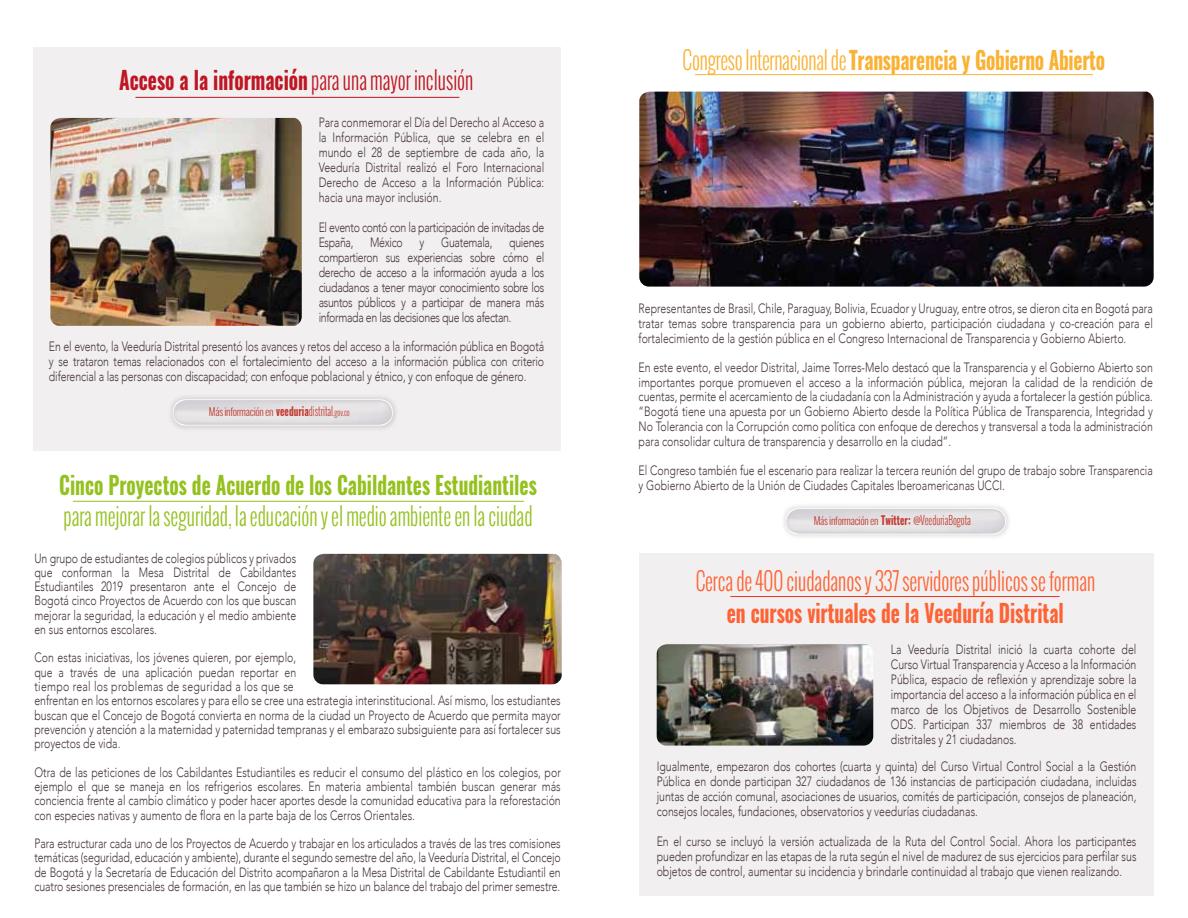
<style>
.page{position:relative;width:1188px;height:918px;background:#fff}
.page>*{position:absolute;margin:0;border:0;box-sizing:border-box;transform-origin:0 0}
.t1{font:300 24.75px "Oswald";color:#95c11f;scale:.78 1}
.t2{font:700 24.75px "Oswald";color:#95c11f;scale:.78 1}
.t3{font:700 24.75px "Oswald";letter-spacing:-.015em;color:#f9b234;scale:.78 1}
.t4{font:300 24.75px "Oswald";color:#e6351c;scale:.78 1}
.t5{font:300 24.75px "Oswald";color:#be1622;scale:.78 1}
.t6{font:700 24.75px "Oswald";color:#e6351c;scale:.78 1}
.t7{font:300 13.5px/15px "Avenir";color:#45353a;text-align:justify;scale:.78 1}
.t8{font:300 10.5px "Oswald";letter-spacing:-.025em;color:#bf3b31}
.s1{font-weight:700}
.s2{font-weight:700;font-size:12px;color:#c33c32}
.s3{font-size:12px;color:#c33c32}
.s4{font-size:9px;color:#c33c32}
.s5{font-weight:300}
</style>
<div class="page">
<div style="left:639px;top:554px;width:515px;height:342px;background:#f2eff0"></div>
<div style="left:33px;top:47px;width:528px;height:403px;background:#f2eff0"></div>
<hr style="left:135px;top:97px;width:324px;height:1px;background:#be1622">
<hr style="left:73px;top:501px;width:451px;height:1px;background:#95c11f">
<img style="left:50px;top:118px;width:252px;height:208px">
<img style="left:313px;top:554px;width:249px;height:130px">
<hr style="left:695px;top:74px;width:398px;height:1px;background:#f9b234">
<img style="left:639px;top:92px;width:515px;height:195px">
<div style="left:786px;top:508px;width:220px;height:26px;border:1px solid #fff;border-radius:11px"></div>
<svg style="left:787px;top:509px;width:218px;height:25px;background:#e0dee0"></svg>
<div style="left:173px;top:399px;width:220px;height:27px;border:1px solid #fff;border-radius:11px"></div>
<svg style="left:173px;top:400px;width:219px;height:25px"></svg>
<hr style="left:730px;top:596px;width:330px;height:1px;background:#e6351c">
<img style="left:657px;top:644px;width:216px;height:102px">
<h1 class="t5" style="left:119px;top:62px;width:456px"><span class="s1">Acceso a la información</span> para una mayor inclusión</h1>
<p class="t7" style="left:319px;top:115px;width:291px">Para conmemorar el Día del Derecho al Acceso a la Información Pública, que se celebra en el mundo el 28 de septiembre de cada año, la Veeduría Distrital realizó el Foro Internacional Derecho de Acceso a la Información Pública: hacia una mayor inclusión.</p>
<p class="t7" style="left:319px;top:220px;width:291px">El evento contó con la participación de invitadas de España, México y Guatemala, quienes compartieron sus experiencias sobre cómo el derecho de acceso a la información ayuda a los ciudadanos a tener mayor conocimiento sobre los asuntos públicos y a participar de manera más informada en las decisiones que los afectan.</p>
<p class="t7" style="left:49px;top:339px;width:636px">En el evento, la Veeduría Distrital presentó los avances y retos del acceso a la información pública en Bogotá y se trataron temas relacionados con el fortalecimiento del acceso a la información pública con criterio diferencial a las personas con discapacidad; con enfoque poblacional y étnico, y con enfoque de género.</p>
<p class="t8" style="left:209px;top:404px;width:143px">Más información en <span class="s2">veeduria</span><span class="s3">distrital</span><span class="s4">.gov.co</span></p>
<h1 class="t2" style="left:59px;top:468px;width:614px">Cinco Proyectos de Acuerdo de los Cabildantes Estudiantiles</h1>
<h1 class="t1" style="left:64px;top:499px;width:603px">para mejorar la seguridad, la educación y el medio ambiente en la ciudad</h1>
<p class="t7" style="left:34px;top:551px;width:337px;line-height:14.2px">Un grupo de estudiantes de colegios públicos y privados que conforman la Mesa Distrital de Cabildantes Estudiantiles 2019 presentaron ante el Concejo de Bogotá cinco Proyectos de Acuerdo con los que buscan mejorar la seguridad, la educación y el medio ambiente en sus entornos escolares.</p>
<p class="t7" style="left:34px;top:651px;width:337px;line-height:14.2px">Con estas iniciativas, los jóvenes quieren, por ejemplo, que a través de una aplicación puedan reportar en tiempo real los problemas de seguridad a los que se</p>
<p class="t7" style="left:34px;top:694px;width:676px;line-height:14.2px">enfrentan en los entornos escolares y para ello se cree una estrategia interinstitucional. Así mismo, los estudiantes buscan que el Concejo de Bogotá convierta en norma de la ciudad un Proyecto de Acuerdo que permita mayor prevención y atención a la maternidad y paternidad tempranas y el embarazo subsiguiente para así fortalecer sus proyectos de vida.</p>
<p class="t7" style="left:34px;top:765px;width:676px;line-height:14.2px">Otra de las peticiones de los Cabildantes Estudiantiles es reducir el consumo del plástico en los colegios, por ejemplo el que se maneja en los refrigerios escolares. En materia ambiental también buscan generar más conciencia frente al cambio climático y poder hacer aportes desde la comunidad educativa para la reforestación con especies nativas y aumento de flora en la parte baja de los Cerros Orientales.</p>
<p class="t7" style="left:34px;top:836px;width:676px;line-height:14.2px">Para estructurar cada uno de los Proyectos de Acuerdo y trabajar en los articulados a través de las tres comisiones temáticas (seguridad, educación y ambiente), durante el segundo semestre del año, la Veeduría Distrital, el Concejo de Bogotá y la Secretaría de Educación del Distrito acompañaron a la Mesa Distrital de Cabildante Estudiantil en cuatro sesiones presenciales de formación, en las que también se hizo un balance del trabajo del primer semestre.</p>
<h1 class="t3" style="left:683px;top:43px;width:543px"><span class="s5">Congreso Internacional de</span> Transparencia y Gobierno Abierto</h1>
<p class="t7" style="left:639px;top:301px;width:661px">Representantes de Brasil, Chile, Paraguay, Bolivia, Ecuador y Uruguay, entre otros, se dieron cita en Bogotá para tratar temas sobre transparencia para un gobierno abierto, participación ciudadana y co-creación para el fortalecimiento de la gestión pública en el Congreso Internacional de Transparencia y Gobierno Abierto.</p>
<p class="t7" style="left:639px;top:360px;width:661px">En este evento, el veedor Distrital, Jaime Torres-Melo destacó que la Transparencia y el Gobierno Abierto son importantes porque promueven el acceso a la información pública, mejoran la calidad de la rendición de cuentas, permite el acercamiento de la ciudadanía con la Administración y ayuda a fortalecer la gestión pública. “Bogotá tiene una apuesta por un Gobierno Abierto desde la Política Pública de Transparencia, Integridad y No Tolerancia con la Corrupción como política con enfoque de derechos y transversal a toda la administración para consolidar cultura de transparencia y desarrollo en la ciudad”.</p>
<p class="t7" style="left:639px;top:463px;width:661px">El Congreso también fue el escenario para realizar la tercera reunión del grupo de trabajo sobre Transparencia y Gobierno Abierto de la Unión de Ciudades Capitales Iberoamericanas UCCI.</p>
<p class="t8" style="left:814px;top:513px;width:159px">Más información en <span class="s2">Twitter:</span> @<span class="s3">VeeduriaBogota</span></p>
<h1 class="t4" style="left:695px;top:564px;width:514px">Cerca de 400 ciudadanos y 337 servidores públicos se forman</h1>
<h1 class="t6" style="left:727px;top:596px;width:434px">en cursos virtuales de la Veeduría Distrital</h1>
<p class="t7" style="left:891px;top:642px;width:316px">La Veeduría Distrital inició la cuarta cohorte del Curso Virtual Transparencia y Acceso a la Información Pública, espacio de reflexión y aprendizaje sobre la importancia del acceso a la información pública en el marco de los Objetivos de Desarrollo Sostenible ODS. Participan 337 miembros de 38 entidades distritales y 21 ciudadanos.</p>
<p class="t7" style="left:657px;top:759px;width:617px">Igualmente, empezaron dos cohortes (cuarta y quinta) del Curso Virtual Control Social a la Gestión Pública en donde participan 327 ciudadanos de 136 instancias de participación ciudadana, incluidas juntas de acción comunal, asociaciones de usuarios, comités de participación, consejos de planeación, consejos locales, fundaciones, observatorios y veedurías ciudadanas.</p>
<p class="t7" style="left:657px;top:834px;width:617px">En el curso se incluyó la versión actualizada de la Ruta del Control Social. Ahora los participantes pueden profundizar en las etapas de la ruta según el nivel de madurez de sus ejercicios para perfilar sus objetos de control, aumentar su incidencia y brindarle continuidad al trabajo que vienen realizando.</p>
</div>
